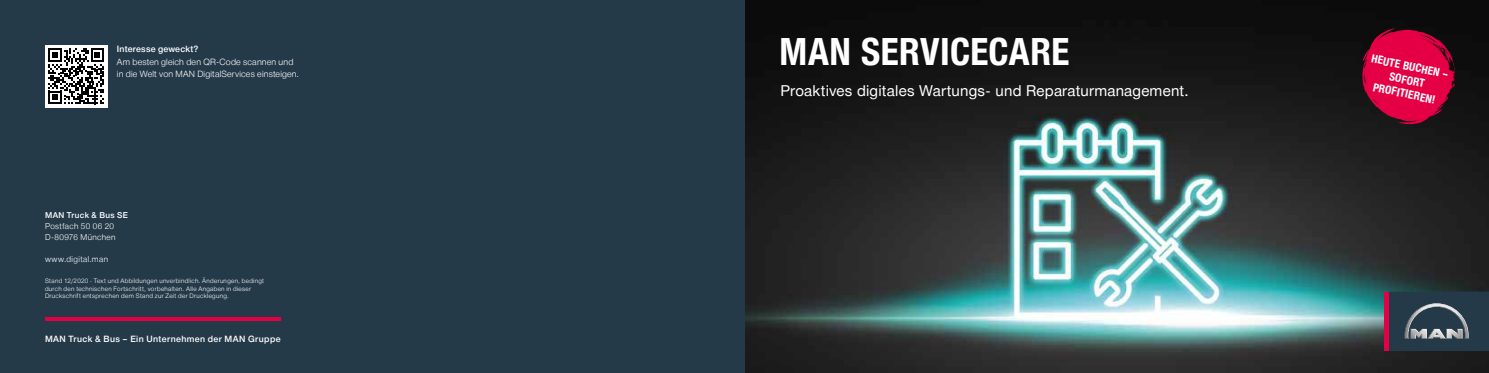
<style>
.page{position:relative;width:1489px;height:373px;background:#fff}
.page>*{position:absolute;margin:0;border:0;box-sizing:border-box;transform-origin:0 0}
.t1{font:700 37.38px "Man Global Condensed";letter-spacing:.01em;color:#fff}
.t2{font:15px "Man Global";letter-spacing:.015em;color:#fff}
.t3{font:700 11.25px/13.8px "Man Global Condensed";color:#fff;text-align:center}
.t4{font:300 8.75px/12.5px "Man Global";letter-spacing:.02em;color:#fff}
.t5{font:500 8.75px "Man Global";letter-spacing:.045em;color:#fff}
.t6{font:500 8.75px "Man Global";letter-spacing:.02em;color:#fff}
.t7{font:300 8.12px/10.9px "Man Global";letter-spacing:.05em;color:#fff}
.t8{font:500 8.12px "Man Global";letter-spacing:.05em;color:#fff}
.t9{font:300 6.25px/7.5px "Man Global";letter-spacing:.05em;color:#fff}
</style>
<div class="page">
<img style="left:744px;top:0;width:744px;height:372px">
<hr style="left:1384px;top:291px;width:4px;height:59px;background:#e50046">
<svg style="left:1386px;top:291px;width:102px;height:59px;background:#3d4857"></svg>
<svg style="left:1362px;top:28px;width:92px;height:96px;background:#ae0438"></svg>
<div style="left:0;top:0;width:744px;height:372px;background:#253a49"></div>
<svg style="left:45px;top:317px;width:235px;height:3px"></svg>
<div style="left:45px;top:45px;width:62px;height:62px;background:#fff"></div>
<svg style="left:48px;top:48px;width:56px;height:56px"></svg>
<h3 class="t6" style="left:117px;top:44px;width:83px">Interesse geweckt?</h3>
<h3 class="t4" style="left:117px;top:55px;width:183px">Am besten gleich den QR-Code scannen und in die Welt von MAN DigitalServices einsteigen.</h3>
<h3 class="t8" style="left:45px;top:210px;width:84px">MAN Truck &amp; Bus SE</h3>
<h3 class="t7" style="left:45px;top:220px;width:72px">Postfach 50 06 20<br>D-80976 München</h3>
<h3 class="t7" style="left:45px;top:253px;width:65px">www.digital.man</h3>
<p class="t9" style="left:45px;top:276px;width:220px">Stand 12/2020 · Text und Abbildungen unverbindlich. Änderungen, bedingt durch den technischen Fortschritt, vorbehalten. Alle Angaben in dieser<br>Druckschrift entsprechen dem Stand zur Zeit der Drucklegung.</p>
<h3 class="t5" style="left:45px;top:333px;width:237px">MAN Truck &amp; Bus – Ein Unternehmen der MAN Gruppe</h3>
<h1 class="t1" style="left:779px;top:30px;width:291px">MAN SERVICECARE</h1>
<h2 class="t2" style="left:780px;top:82px;width:409px">Proaktives digitales Wartungs- und Reparaturmanagement.</h2>
<h3 class="t3" style="left:1372px;top:51px;width:80px;rotate:12deg">HEUTE BUCHEN –<br>SOFORT<br>PROFITIEREN!</h3>
</div>
